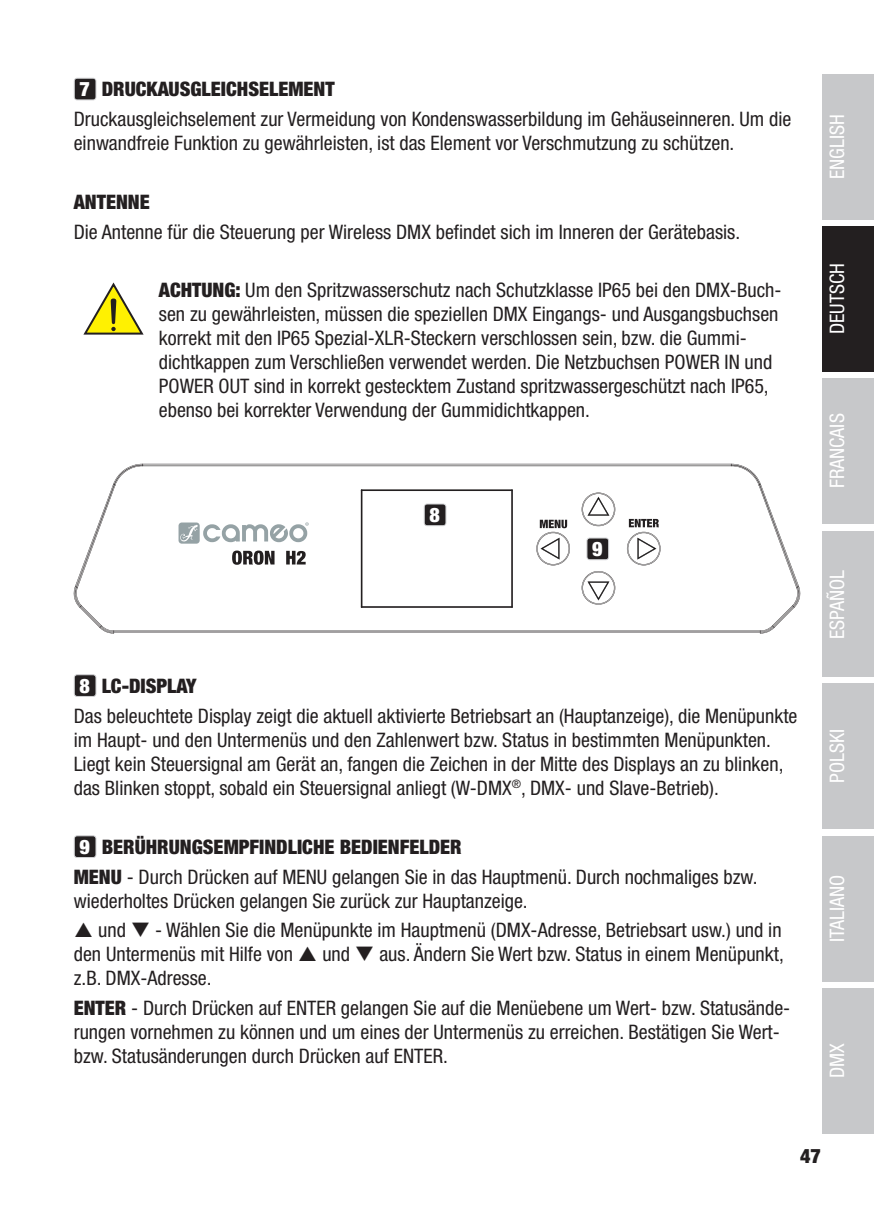
<style>
.page{position:relative;width:874px;height:1225px;background:#fff}
.page>*{position:absolute;margin:0;border:0;box-sizing:border-box;transform-origin:0 0}
.t1{font:condensed 20px/24px "Helvetica Neue LT Pro";color:#231f20}
.t2{font:condensed 20px "Helvetica Neue LT Std";color:#fff}
.t3{font:900 condensed 20px "Helvetica Neue LT Pro";color:#231f20}
.t4{font:900 condensed 20px "Helvetica Neue LT Std";color:#231f20}
.t5{font:900 condensed 20px "Helvetica Neue LT Pro";color:#fff}
.s1{font-weight:900;color:#fff}
.s2{font-weight:900}
</style>
<div class="page">
<div style="left:821px;top:988px;width:52px;height:146px;background:#c7c8ca"></div>
<div style="left:821px;top:74px;width:52px;height:145px;background:#c7c8ca"></div>
<div style="left:821px;top:226px;width:52px;height:145px;background:#231f20"></div>
<div style="left:821px;top:378px;width:52px;height:146px;background:#c7c8ca"></div>
<div style="left:821px;top:531px;width:52px;height:146px;background:#c7c8ca"></div>
<div style="left:821px;top:683px;width:52px;height:146px;background:#c7c8ca"></div>
<div style="left:821px;top:836px;width:52px;height:145px;background:#c7c8ca"></div>
<div style="left:74px;top:78px;width:22px;height:22px;background:#231f20;border-radius:3px"></div>
<div style="left:74px;top:78px;width:22px;height:22px;border:1px solid #d1d2d4;border-radius:3px"></div>
<svg style="left:83px;top:282px;width:61px;height:53px"></svg>
<svg style="left:73px;top:464px;width:727px;height:169px"></svg>
<div style="left:424px;top:504px;width:21px;height:22px;background:#231f20;border-radius:3px"></div>
<div style="left:423px;top:503px;width:23px;height:23px;border:1px solid #d1d2d4;border-radius:3px"></div>
<div style="left:586px;top:538px;width:22px;height:22px;background:#231f20;border-radius:3px"></div>
<div style="left:586px;top:537px;width:23px;height:23px;border:1px solid #d1d2d4;border-radius:3px"></div>
<div style="left:74px;top:675px;width:22px;height:21px;background:#231f20;border-radius:3px"></div>
<div style="left:74px;top:674px;width:22px;height:23px;border:1px solid #d1d2d4;border-radius:3px"></div>
<div style="left:74px;top:836px;width:22px;height:21px;background:#231f20;border-radius:3px"></div>
<div style="left:74px;top:835px;width:22px;height:23px;border:1px solid #d1d2d4;border-radius:3px"></div>
<p class="t1" style="left:74px;top:74px;width:718px;line-height:29.6px"><span class="s1">7</span> <span class="s2">DRUCKAUSGLEICHSELEMENT<br></span>Druckausgleichselement zur Vermeidung von Kondenswasserbildung im Gehäuseinneren. Um die</p>
<p class="t1" style="left:74px;top:131px;width:661px">einwandfreie Funktion zu gewährleisten, ist das Element vor Verschmutzung zu schützen.</p>
<p class="t3" style="left:74px;top:190px;width:77px">ANTENNE</p>
<p class="t1" style="left:74px;top:220px;width:667px">Die Antenne für die Steuerung per Wireless DMX befindet sich im Inneren der Gerätebasis.</p>
<p class="t1" style="left:159px;top:277px;width:623px"><span class="s2">ACHTUNG:</span> Um den Spritzwasserschutz nach Schutzklasse IP65 bei den DMX-Buch&shy;sen zu gewährleisten, müssen die speziellen DMX Eingangs- und Ausgangsbuchsen korrekt mit den IP65 Spezial-XLR-Steckern verschlossen sein, bzw. die Gummi&shy;dichtkappen zum Verschließen verwendet werden. Die Netzbuchsen POWER IN und POWER OUT sind in korrekt gestecktem Zustand spritzwassergeschützt nach IP65, ebenso bei korrekter Verwendung der Gummidichtkappen.</p>
<p class="t5" style="left:429px;top:503px;width:12px">8</p>
<p class="t5" style="left:592px;top:537px;width:12px">9</p>
<p class="t1" style="left:74px;top:671px;width:724px;line-height:29.6px"><span class="s1">8</span> <span class="s2">LC-DISPLAY<br></span>Das beleuchtete Display zeigt die aktuell aktivierte Betriebsart an (Hauptanzeige), die Menüpunkte</p>
<p class="t1" style="left:74px;top:727px;width:710px">im Haupt- und den Untermenüs und den Zahlenwert bzw. Status in bestimmten Menüpunkten.<br>Liegt kein Steuersignal am Gerät an, fangen die Zeichen in der Mitte des Displays an zu blinken, das Blinken stoppt, sobald ein Steuersignal anliegt (W-DMX<sup>®</sup>, DMX- und Slave-Betrieb).</p>
<p class="t1" style="left:74px;top:832px;width:685px;line-height:29.6px"><span class="s1">9</span> <span class="s2">BERÜHRUNGSEMPFINDLICHE BEDIENFELDER<br>MENU</span> - Durch Drücken auf MENU gelangen Sie in das Hauptmenü. Durch nochmaliges bzw.</p>
<p class="t1" style="left:98px;top:885px;width:684px;line-height:29.6px;text-indent:-24px">wiederholtes Drücken gelangen Sie zurück zur Hauptanzeige.<br>und ❑ - Wählen Sie die Menüpunkte im Hauptmenü (DMX-Adresse, Betriebsart usw.) und in</p>
<p class="t1" style="left:74px;top:942px;width:221px">den Untermenüs mit Hilfe von</p>
<p class="t1" style="left:322px;top:942px;width:462px">und ❑ aus. Ändern Sie Wert bzw. Status in einem Menüpunkt,</p>
<p class="t1" style="left:74px;top:963px;width:717px;line-height:29.6px">z.B. DMX-Adresse.<br><span class="s2">ENTER</span> - Durch Drücken auf ENTER gelangen Sie auf die Menüebene um Wert- bzw. Statusände-</p>
<p class="t1" style="left:74px;top:1019px;width:707px">rungen vornehmen zu können und um eines der Untermenüs zu erreichen. Bestätigen Sie Wert&shy;bzw. Statusänderungen durch Drücken auf ENTER.</p>
<p class="t2" style="left:824px;top:179px;width:66px;rotate:-90deg">ENGLISH</p>
<p class="t2" style="left:824px;top:334px;width:73px;rotate:-90deg">DEUTSCH</p>
<p class="t2" style="left:824px;top:488px;width:76px;rotate:-90deg">FRANCAIS</p>
<p class="t2" style="left:825px;top:639px;width:71px;rotate:-90deg">ESPAÑOL</p>
<p class="t2" style="left:825px;top:783px;width:55px;rotate:-90deg">POLSKI</p>
<p class="t2" style="left:825px;top:942px;width:69px;rotate:-90deg">ITALIANO</p>
<p class="t2" style="left:825px;top:1078px;width:36px;rotate:-90deg">DMX</p>
<p class="t4" style="left:799px;top:1143px;width:22px">47</p>
</div>
